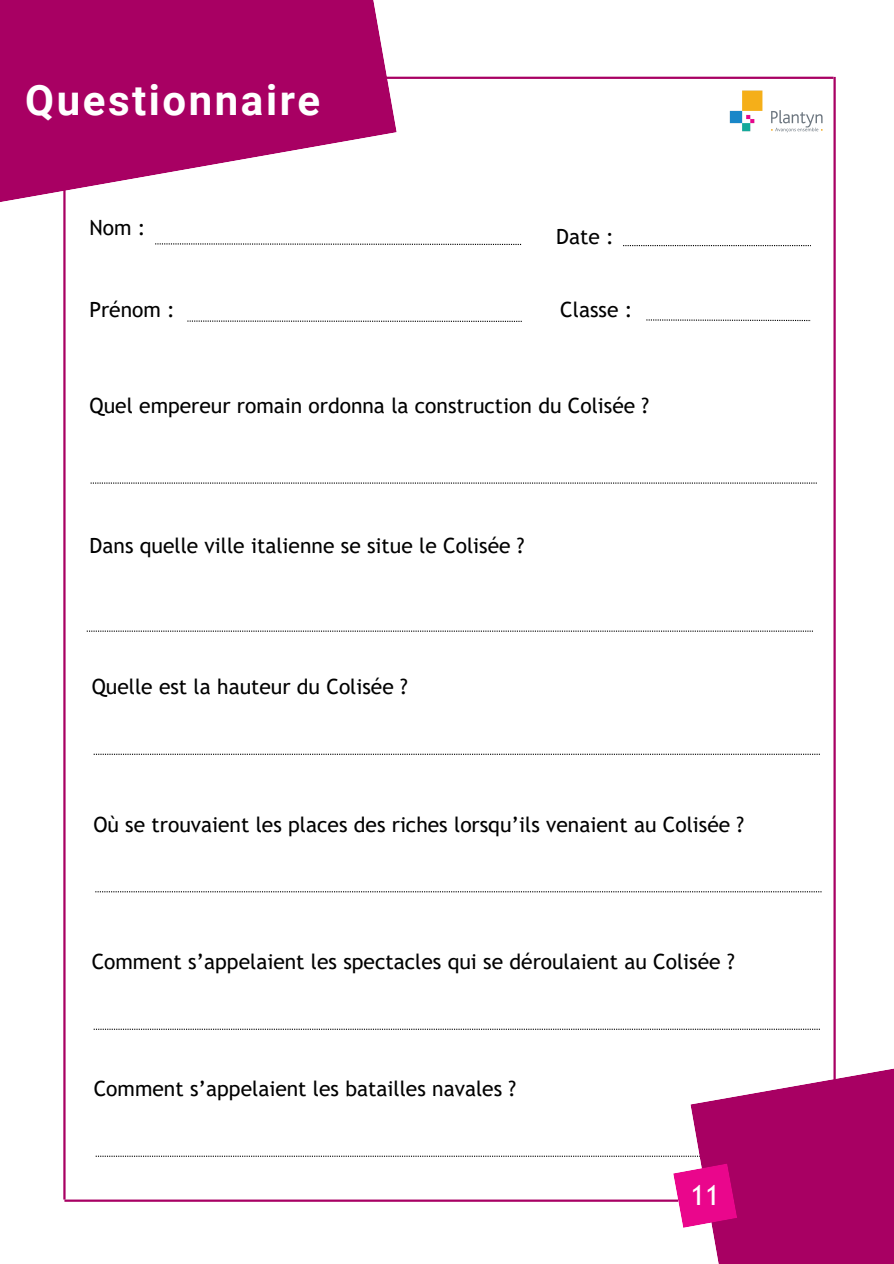
<style>
.page{position:relative;width:894px;height:1264px;background:#fff}
.page>*{position:absolute;margin:0;border:0;box-sizing:border-box;transform-origin:0 0}
.t1{font:700 42px "Roboto";letter-spacing:.06em;color:#fff}
.t2{font:27.9px "Trebuchet MS";color:#fff}
.t3{font:21px "Trebuchet MS";color:#000}
</style>
<div class="page">
<img style="left:729px;top:90px;width:93px;height:42px">
<hr style="left:63px;top:152px;width:3px;height:1047px;background:#a80063">
<svg style="left:0;top:0;width:396px;height:206px;fill:#a80063"></svg>
<hr style="left:64px;top:1199px;width:614px;height:2px;background:#a80063">
<hr style="left:833px;top:77px;width:2px;height:1020px;background:#a80063">
<hr style="left:366px;top:77px;width:467px;height:2px;background:#a80063">
<svg style="left:96px;top:1155px;width:593px;height:1px"></svg>
<svg style="left:690px;top:1030px;width:203px;height:233px;fill:#a80063"></svg>
<svg style="left:673px;top:1163px;width:64px;height:64px;background:#e42696"></svg>
<svg style="left:155px;top:243px;width:366px;height:2px"></svg>
<svg style="left:187px;top:320px;width:334px;height:2px"></svg>
<svg style="left:623px;top:245px;width:186px;height:1px"></svg>
<svg style="left:646px;top:319px;width:165px;height:2px"></svg>
<svg style="left:91px;top:482px;width:725px;height:1px"></svg>
<svg style="left:87px;top:630px;width:725px;height:1px"></svg>
<svg style="left:95px;top:891px;width:726px;height:1px"></svg>
<svg style="left:94px;top:1028px;width:725px;height:1px"></svg>
<svg style="left:94px;top:753px;width:725px;height:1px"></svg>
<p class="t1" style="left:25px;top:76px;width:296px">Questionnaire</p>
<p class="t3" style="left:89px;top:216px;width:58px">Nom :</p>
<p class="t3" style="left:89px;top:297px;width:87px">Prénom :</p>
<p class="t3" style="left:556px;top:224px;width:59px">Date :</p>
<p class="t3" style="left:560px;top:297px;width:74px">Classe :</p>
<p class="t3" style="left:90px;top:393px;width:561px">Quel empereur romain ordonna la construction du Colisée ?</p>
<p class="t3" style="left:90px;top:533px;width:436px">Dans quelle ville italienne se situe le Colisée ?</p>
<p class="t3" style="left:92px;top:674px;width:317px">Quelle est la hauteur du Colisée ?</p>
<p class="t3" style="left:93px;top:812px;width:652px">Où se trouvaient les places des riches lorsqu’ils venaient au Colisée ?</p>
<p class="t3" style="left:92px;top:949px;width:644px">Comment s’appelaient les spectacles qui se déroulaient au Colisée ?</p>
<p class="t3" style="left:94px;top:1076px;width:424px">Comment s’appelaient les batailles navales ?</p>
<p class="t2" style="left:690px;top:1178px;width:31px">11</p>
</div>
